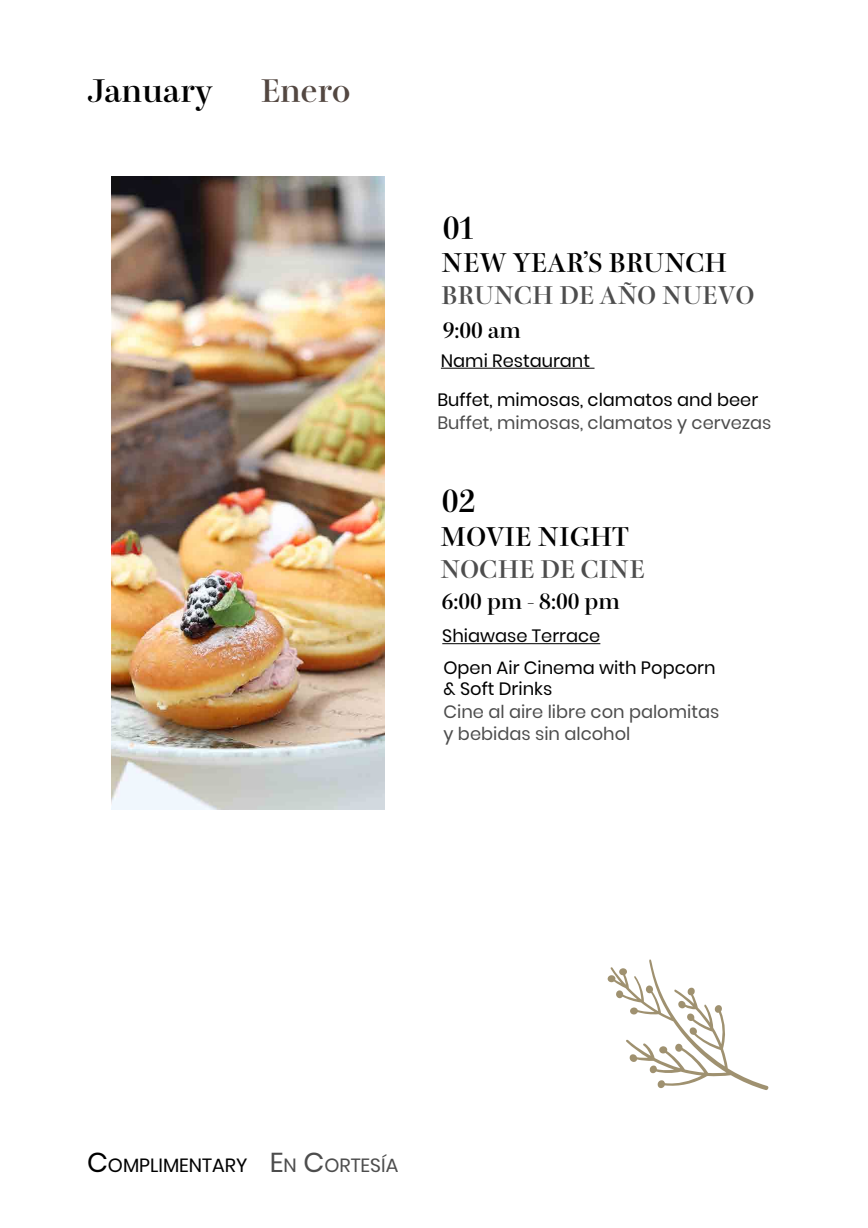
<style>
.page{position:relative;width:868px;height:1228px;background:#fff}
.page>*{position:absolute;margin:0;border:0;box-sizing:border-box;transform-origin:0 0}
.t1{font:800 30.38px "Toppan Bunkyu Midashi Mincho Std N";color:#000}
.t2{font:800 30.38px "Toppan Bunkyu Midashi Mincho Std N";letter-spacing:-.01em;color:#534741}
.t3{font:800 29.75px "Toppan Bunkyu Midashi Mincho Std N";color:#000}
.t4{font:800 25.2px "Toppan Bunkyu Midashi Mincho Std N";color:#000}
.t5{font:800 23.8px "Toppan Bunkyu Midashi Mincho Std N";color:#4d4d4d}
.t6{font:800 20.65px "Toppan Bunkyu Midashi Mincho Std N";color:#000}
.t7{font:19.11px "Poppins";color:#000}
.t8{font:17.85px/31.6px "Poppins";color:#000}
.t9{font:17.85px/21.4px "Poppins";color:#4d4d4d}
.s1{font-size:27.3px}
.s2{font-size:27.3px;color:#4d4d4d}
.s3{color:#4d4d4d}
</style>
<div class="page">
<hr style="left:442px;top:643px;width:158px;height:1px;background:#000">
<hr style="left:441px;top:368px;width:154px;height:1px;background:#000">
<img style="left:111px;top:177px;width:274px;height:633px">
<svg style="left:608px;top:959px;width:161px;height:131px"></svg>
<h1 class="t1" style="left:87px;top:67px;width:127px">January</h1>
<h1 class="t2" style="left:261px;top:67px;width:91px">Enero</h1>
<h2 class="t3" style="left:443px;top:205px;width:32px">01</h2>
<h3 class="t4" style="left:441px;top:243px;width:288px">NEW YEARʼS BRUNCH</h3>
<h3 class="t5" style="left:441px;top:276px;width:315px">BRUNCH DE AÑO NUEVO</h3>
<p class="t6" style="left:443px;top:314px;width:80px">9:00 am</p>
<p class="t8" style="left:438px;top:341px;width:322px;line-height:39px">Nami Restaurant<br>Buffet, mimosas, clamatos and beer</p>
<p class="t9" style="left:438px;top:412px;width:335px">Buffet, mimosas, clamatos y cervezas</p>
<h2 class="t3" style="left:442px;top:478px;width:35px">02</h2>
<h3 class="t4" style="left:440px;top:517px;width:190px">MOVIE NIGHT</h3>
<h3 class="t5" style="left:440px;top:551px;width:206px">NOCHE DE CINE</h3>
<p class="t6" style="left:442px;top:585px;width:180px">6:00 pm - 8:00 pm</p>
<p class="t8" style="left:442px;top:620px;width:275px">Shiawase Terrace<br>Open Air Cinema with Popcorn</p>
<p class="t8" style="left:443px;top:673px;width:110px">&amp; Soft Drinks</p>
<p class="t9" style="left:443px;top:701px;width:277px">Cine al aire libre con palomitas y bebidas sin alcohol</p>
<p class="t7" style="left:87px;top:1154px;width:313px"><span class="s1">C</span>OMPLIMENTARY <span class="s2">E</span><span class="s3">N</span> <span class="s2">C</span><span class="s3">ORTESÍA</span></p>
</div>
